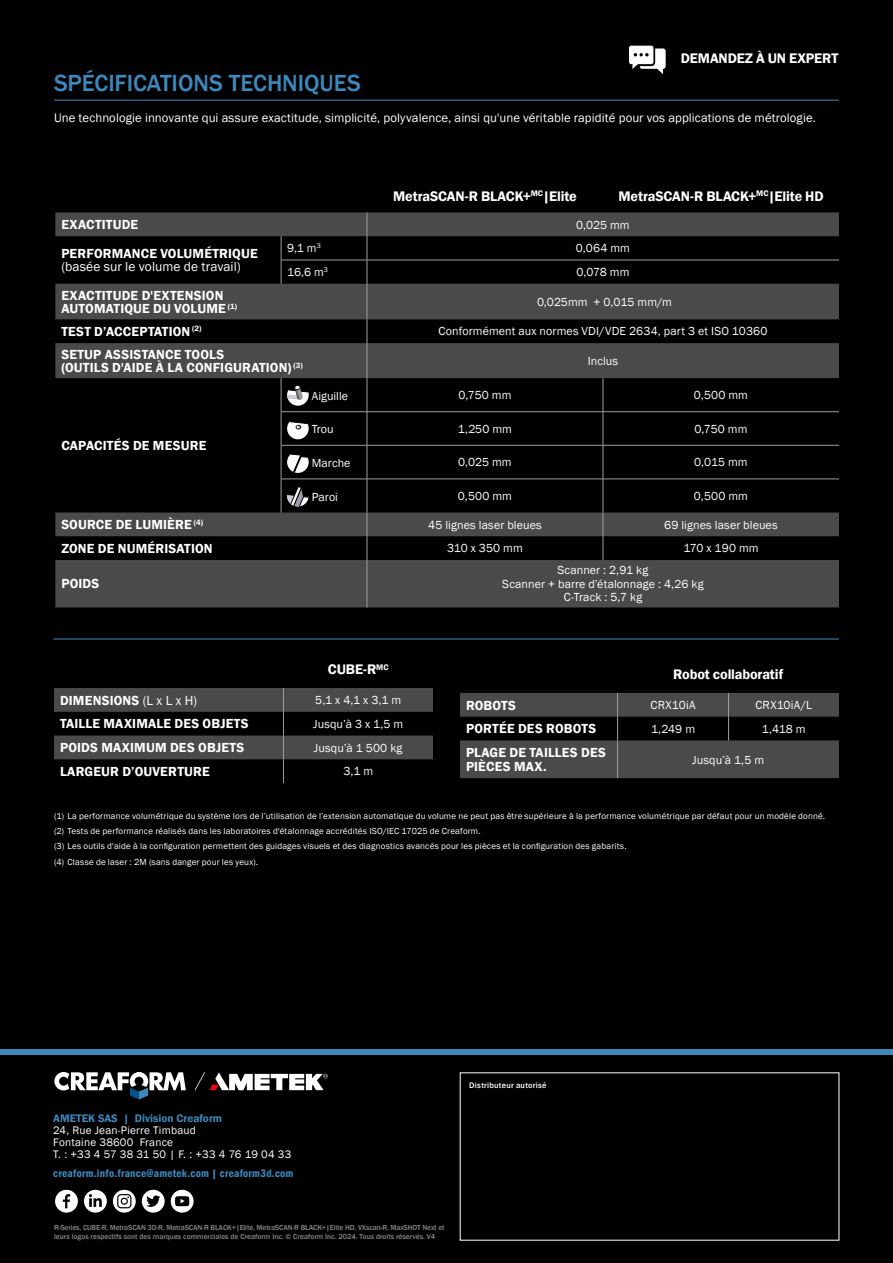
<style>
.page{position:relative;width:893px;height:1263px;background:#fff}
.page>*{position:absolute;margin:0;border:0;box-sizing:border-box;transform-origin:0 0}
.t1{font:500 24px "Franklin Gothic";color:#3e87bb}
.t2{font:600 14.25px "Franklin Gothic";letter-spacing:-.01em;color:#fff}
.t3{font:600 13.5px/13.5px "Franklin Gothic";letter-spacing:.01em;color:#fff}
.t4{font:13.5px "Franklin Gothic";letter-spacing:.005em;color:#fff}
.t5{font:12.75px "Franklin Gothic";letter-spacing:.005em;color:#fff}
.t6{font:12px/13.5px "Franklin Gothic";letter-spacing:.01em;color:#fff;text-align:center}
.t7{font:11.25px/12px "Franklin Gothic";letter-spacing:.02em;color:#fff}
.t8{font:600 condensed 11.25px "Franklin Gothic";letter-spacing:.02em;color:#3e87bb}
.t9{font:600 11.25px "Franklin Gothic";color:#3e87bb}
.t10{font:9px/15.1px "Franklin Gothic";letter-spacing:.02em;color:#fff}
.t11{font:500 8.25px "Franklin Gothic";letter-spacing:.03em;color:#fff}
.t12{font:500 7.5px/9px "Franklin Gothic";letter-spacing:-.005em;color:#878787}
.s1{font-weight:400}
</style>
<div class="page">
<div style="left:0;top:0;width:893px;height:1054px;background:#010101"></div>
<div style="left:0;top:1049px;width:893px;height:206px;background:#3e87bb"></div>
<div style="left:0;top:1055px;width:893px;height:208px;background:#000"></div>
<svg style="left:54px;top:1072px;width:132px;height:27px"></svg>
<svg style="left:195px;top:1072px;width:133px;height:18px"></svg>
<hr style="left:54px;top:100px;width:785px;height:1px;background:#3e87bb">
<svg style="left:54px;top:688px;width:379px;height:95px"></svg>
<svg style="left:460px;top:693px;width:379px;height:85px"></svg>
<hr style="left:617px;top:740px;width:1px;height:38px;background:#9d9d9c">
<hr style="left:53px;top:639px;width:786px;height:1px;background:#3e87bb">
<svg style="left:55px;top:212px;width:784px;height:395px"></svg>
<hr style="left:603px;top:378px;width:1px;height:33px;background:#9d9d9c">
<hr style="left:603px;top:412px;width:1px;height:33px;background:#9d9d9c">
<hr style="left:603px;top:445px;width:1px;height:34px;background:#9d9d9c">
<hr style="left:603px;top:479px;width:1px;height:33px;background:#9d9d9c">
<svg style="left:281px;top:236px;width:1px;height:48px"></svg>
<hr style="left:281px;top:378px;width:1px;height:33px;background:#9d9d9c">
<hr style="left:281px;top:412px;width:1px;height:33px;background:#9d9d9c">
<hr style="left:281px;top:445px;width:1px;height:34px;background:#9d9d9c">
<hr style="left:281px;top:479px;width:1px;height:33px;background:#9d9d9c">
<hr style="left:281px;top:411px;width:86px;height:1px;background:#9d9d9c">
<hr style="left:281px;top:445px;width:86px;height:1px;background:#9d9d9c">
<hr style="left:281px;top:479px;width:86px;height:1px;background:#9d9d9c">
<hr style="left:367px;top:378px;width:1px;height:33px;background:#9d9d9c">
<hr style="left:367px;top:411px;width:236px;height:1px;background:#9d9d9c">
<hr style="left:367px;top:412px;width:1px;height:33px;background:#9d9d9c">
<hr style="left:603px;top:411px;width:236px;height:1px;background:#9d9d9c">
<hr style="left:367px;top:445px;width:236px;height:1px;background:#9d9d9c">
<hr style="left:367px;top:445px;width:1px;height:34px;background:#9d9d9c">
<hr style="left:603px;top:445px;width:236px;height:1px;background:#9d9d9c">
<hr style="left:367px;top:479px;width:236px;height:1px;background:#9d9d9c">
<hr style="left:367px;top:479px;width:1px;height:33px;background:#9d9d9c">
<hr style="left:603px;top:479px;width:236px;height:1px;background:#9d9d9c">
<svg style="left:603px;top:512px;width:1px;height:48px"></svg>
<svg style="left:367px;top:512px;width:1px;height:48px"></svg>
<hr style="left:281px;top:260px;width:86px;height:1px;background:#9d9d9c">
<hr style="left:367px;top:560px;width:1px;height:47px;background:#9d9d9c">
<hr style="left:367px;top:260px;width:236px;height:1px;background:#9d9d9c">
<svg style="left:367px;top:212px;width:1px;height:72px"></svg>
<hr style="left:603px;top:260px;width:236px;height:1px;background:#9d9d9c">
<hr style="left:367px;top:284px;width:1px;height:35px;background:#9d9d9c">
<svg style="left:367px;top:319px;width:1px;height:24px"></svg>
<hr style="left:367px;top:343px;width:1px;height:35px;background:#9d9d9c">
<div style="left:287px;top:384px;width:22px;height:22px;background:#000;border-radius:50%"></div>
<svg style="left:287px;top:385px;width:22px;height:21px"></svg>
<div style="left:287px;top:418px;width:22px;height:21px;background:#000;border-radius:50%"></div>
<svg style="left:287px;top:420px;width:22px;height:19px"></svg>
<div style="left:287px;top:451px;width:22px;height:22px;background:#000;border-radius:50%"></div>
<svg style="left:287px;top:452px;width:22px;height:21px"></svg>
<div style="left:287px;top:485px;width:22px;height:21px;background:#000;border-radius:50%"></div>
<svg style="left:287px;top:487px;width:22px;height:19px"></svg>
<svg style="left:629px;top:46px;width:37px;height:28px"></svg>
<div style="left:55px;top:1190px;width:23px;height:22px;background:#fff;border-radius:50%"></div>
<svg style="left:63px;top:1194px;width:7px;height:14px"></svg>
<svg style="left:113px;top:1190px;width:23px;height:22px"></svg>
<svg style="left:117px;top:1194px;width:14px;height:14px"></svg>
<div style="left:171px;top:1190px;width:23px;height:22px;background:#fff;border-radius:50%"></div>
<svg style="left:175px;top:1196px;width:14px;height:10px"></svg>
<div style="left:84px;top:1190px;width:23px;height:22px;background:#fff;border-radius:50%"></div>
<svg style="left:89px;top:1194px;width:13px;height:13px"></svg>
<div style="left:142px;top:1190px;width:23px;height:22px;background:#fff;border-radius:50%"></div>
<svg style="left:146px;top:1195px;width:14px;height:12px"></svg>
<h2 class="t2" style="left:681px;top:50px;width:159px">DEMANDEZ À UN EXPERT</h2>
<h1 class="t1" style="left:54px;top:68px;width:308px">SPÉCIFICATIONS TECHNIQUES</h1>
<h3 class="t5" style="left:54px;top:109px;width:763px">Une technologie innovante qui assure exactitude, simplicité, polyvalence, ainsi qu'une véritable rapidité pour vos applications de métrologie.</h3>
<h2 class="t2" style="left:393px;top:188px;width:185px">MetraSCAN-R BLACK+<sup>MC</sup>|Elite</h2>
<h2 class="t2" style="left:618px;top:188px;width:207px">MetraSCAN-R BLACK+<sup>MC</sup>|Elite HD</h2>
<h3 class="t3" style="left:61px;top:218px;width:78px">EXACTITUDE</h3>
<h3 class="t6" style="left:576px;top:218px;width:55px">0,025 mm</h3>
<h3 class="t3" style="left:61px;top:247px;width:198px">PERFORMANCE VOLUMÉTRIQUE</h3>
<h3 class="t4" style="left:61px;top:259px;width:181px">(basée sur le volume de travail)</h3>
<h3 class="t6" style="left:287px;top:242px;width:35px">9,1 m<sup>3</sup></h3>
<h3 class="t6" style="left:576px;top:242px;width:56px">0,064 mm</h3>
<h3 class="t6" style="left:287px;top:266px;width:42px">16,6 m<sup>3</sup></h3>
<h3 class="t6" style="left:576px;top:266px;width:54px">0,078 mm</h3>
<h3 class="t3" style="left:61px;top:288px;width:177px">EXACTITUDE D'EXTENSION<br>AUTOMATIQUE DU VOLUME <sup>(1)</sup></h3>
<h3 class="t6" style="left:537px;top:295px;width:136px">0,025mm + 0,015 mm/m</h3>
<h3 class="t3" style="left:61px;top:325px;width:142px">TEST D’ACCEPTATION <sup>(2)</sup></h3>
<h3 class="t6" style="left:439px;top:325px;width:330px">Conformément aux normes VDI/VDE 2634, part 3 et ISO 10360</h3>
<h3 class="t3" style="left:61px;top:347px;width:243px">SETUP ASSISTANCE TOOLS<br>(OUTILS D'AIDE À LA CONFIGURATION) <sup>(3)</sup></h3>
<h3 class="t6" style="left:588px;top:354px;width:32px">Inclus</h3>
<h3 class="t3" style="left:61px;top:439px;width:146px">CAPACITÉS DE MESURE</h3>
<h3 class="t6" style="left:312px;top:389px;width:38px">Aiguille</h3>
<h3 class="t6" style="left:458px;top:389px;width:55px">0,750 mm</h3>
<h3 class="t6" style="left:694px;top:389px;width:56px">0,500 mm</h3>
<h3 class="t6" style="left:312px;top:423px;width:24px">Trou</h3>
<h3 class="t6" style="left:458px;top:422px;width:56px">1,250 mm</h3>
<h3 class="t6" style="left:694px;top:422px;width:55px">0,750 mm</h3>
<h3 class="t6" style="left:312px;top:456px;width:40px">Marche</h3>
<h3 class="t6" style="left:458px;top:456px;width:55px">0,025 mm</h3>
<h3 class="t6" style="left:694px;top:456px;width:55px">0,015 mm</h3>
<h3 class="t6" style="left:312px;top:490px;width:28px">Paroi</h3>
<h3 class="t6" style="left:458px;top:489px;width:56px">0,500 mm</h3>
<h3 class="t6" style="left:694px;top:489px;width:56px">0,500 mm</h3>
<h3 class="t3" style="left:61px;top:518px;width:143px">SOURCE DE LUMIÈRE <sup>(4)</sup></h3>
<h3 class="t6" style="left:428px;top:518px;width:115px">45 lignes laser bleues</h3>
<h3 class="t6" style="left:664px;top:518px;width:115px">69 lignes laser bleues</h3>
<h3 class="t3" style="left:61px;top:542px;width:153px">ZONE DE NUMÉRISATION</h3>
<h3 class="t6" style="left:447px;top:542px;width:77px">310 x 350 mm</h3>
<h3 class="t6" style="left:683px;top:542px;width:77px">170 x 190 mm</h3>
<h3 class="t3" style="left:61px;top:577px;width:40px">POIDS</h3>
<h3 class="t6" style="left:502px;top:564px;width:203px">Scanner : 2,91 kg<br>Scanner + barre d’étalonnage : 4,26 kg<br>C-Track : 5,7 kg</h3>
<h2 class="t2" style="left:328px;top:661px;width:62px">CUBE-R<sup>MC</sup></h2>
<h2 class="t2" style="left:673px;top:666px;width:111px">Robot collaboratif</h2>
<h3 class="t3" style="left:60px;top:693px;width:139px">DIMENSIONS <span class="s1">(L x L x H)</span></h3>
<h3 class="t6" style="left:315px;top:694px;width:87px">5,1 x 4,1 x 3,1 m</h3>
<h3 class="t3" style="left:60px;top:717px;width:190px">TAILLE MAXIMALE DES OBJETS</h3>
<h3 class="t6" style="left:313px;top:717px;width:92px">Jusqu’à 3 x 1,5 m</h3>
<h3 class="t3" style="left:60px;top:741px;width:186px">POIDS MAXIMUM DES OBJETS</h3>
<h3 class="t6" style="left:314px;top:741px;width:90px">Jusqu’à 1 500 kg</h3>
<h3 class="t3" style="left:60px;top:765px;width:151px">LARGEUR D’OUVERTURE</h3>
<h3 class="t6" style="left:343px;top:765px;width:31px">3,1 m</h3>
<p class="t10" style="left:54px;top:809px;width:773px">(1) La performance volumétrique du système lors de l’utilisation de l’extension automatique du volume ne peut pas être supérieure à la performance volumétrique par défaut pour un modèle donné. (2) Tests de performance réalisés dans les laboratoires d'étalonnage accrédités ISO/IEC 17025 de Creaform.<br>(3) Les outils d'aide à la configuration permettent des guidages visuels et des diagnostics avancés pour les pièces et la configuration des gabarits.<br>(4) Classe de laser : 2M (sans danger pour les yeux).</p>
<h3 class="t3" style="left:466px;top:698px;width:52px">ROBOTS</h3>
<h3 class="t6" style="left:651px;top:698px;width:46px">CRX10iA</h3>
<h3 class="t6" style="left:755px;top:698px;width:58px">CRX10iA/L</h3>
<h3 class="t3" style="left:466px;top:722px;width:132px">PORTÉE DES ROBOTS</h3>
<h3 class="t6" style="left:651px;top:722px;width:46px">1,249 m</h3>
<h3 class="t6" style="left:762px;top:722px;width:45px">1,418 m</h3>
<h3 class="t3" style="left:466px;top:746px;width:141px">PLAGE DE TAILLES DES<br>PIÈCES MAX.</h3>
<h3 class="t6" style="left:692px;top:753px;width:74px">Jusqu’à 1,5 m</h3>
<p class="t9" style="left:53px;top:1112px;width:170px">AMETEK SAS | Division Creaform</p>
<p class="t7" style="left:53px;top:1125px;width:239px">24, Rue Jean-Pierre Timbaud<br>Fontaine 38600 France<br>T. : +33 4 57 38 31 50 | F. : +33 4 76 19 04 33</p>
<p class="t8" style="left:53px;top:1166px;width:242px">creaform.info.france@ametek.com | creaform3d.com</p>
<p class="t12" style="left:54px;top:1223px;width:392px">R-Series, CUBE-R, MetraSCAN 3D-R, MetraSCAN-R BLACK+|Elite, MetraSCAN-R BLACK+|Elite HD, VXscan-R, MaxSHOT Next et leurs logos respectifs sont des marques commerciales de Creaform Inc. © Creaform Inc. 2024. Tous droits réservés. V4</p>
<p class="t11" style="left:469px;top:1080px;width:79px">Distributeur autorisé</p>
</div>
